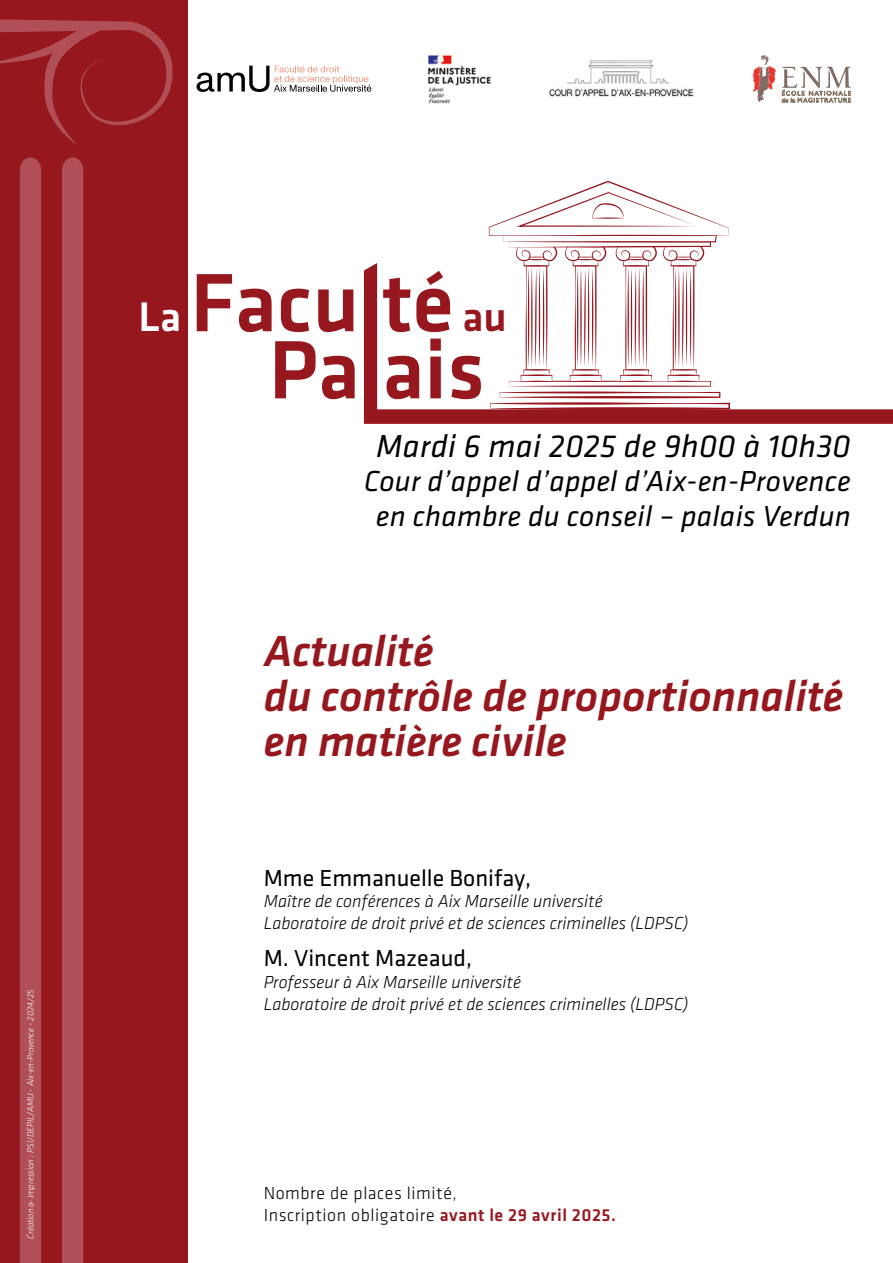
<style>
.page{position:relative;width:893px;height:1263px;background:#fff}
.page>*{position:absolute;margin:0;border:0;box-sizing:border-box;transform-origin:0 0}
.t1{font:500 85.8px "Klavika Basic";color:#97171f}
.t2{font:italic 500 45px/45px "Klavika Basic";color:#97171f}
.t3{font:italic 33px "Klavika Basic";letter-spacing:.01em;color:#000}
.t4{font:italic 30px/34.5px "Klavika Basic";letter-spacing:.01em;color:#000;text-align:center}
.t5{font:24px "Klavika Basic";color:#000}
.t6{font:italic 300 18px/21.6px "Klavika Basic";color:#000}
.t7{font:300 18px/21.6px "Klavika Basic";letter-spacing:.03em;color:#000}
.t8{font:italic 300 9px "Klavika Basic";color:#fff}
.s1{font-size:42.9px;color:#fff}
.s2{font-size:42.9px}
.s3{font-weight:500;color:#97171f}
</style>
<div class="page">
<div style="left:0;top:0;width:187px;height:1263px;background:#97171f"></div>
<svg style="left:489px;top:181px;width:240px;height:82px"></svg>
<svg style="left:364px;top:263px;width:529px;height:161px"></svg>
<svg style="left:0;top:19px;width:173px;height:126px"></svg>
<div style="left:62px;top:157px;width:21px;height:1106px;background:#b05056"></div>
<div style="left:20px;top:157px;width:21px;height:1106px;background:#b05056"></div>
<svg style="left:197px;top:66px;width:174px;height:26px"></svg>
<svg style="left:782px;top:67px;width:69px;height:35px"></svg>
<svg style="left:752px;top:55px;width:24px;height:47px"></svg>
<img style="left:428px;top:55px;width:63px;height:49px">
<img style="left:549px;top:60px;width:145px;height:37px">
<p class="t8" style="left:25px;top:1239px;width:250px;rotate:-90deg">Création &amp; Impression : PSI/DEPIL/AMU - Aix-en-Provence - 2024/25</p>
<h1 class="t1" style="left:139px;top:245px;width:370px"><span class="s1">La</span> Faculté <span class="s2">au</span></h1>
<h1 class="t1" style="left:269px;top:312px;width:218px">Palais</h1>
<h3 class="t3" style="left:376px;top:425px;width:476px">Mardi 6 mai 2025 de 9h00 à 10h30</h3>
<h3 class="t4" style="left:364px;top:463px;width:488px">Cour d’appel d’appel d’Aix-en-Provence en chambre du conseil – palais Verdun</h3>
<h2 class="t2" style="left:264px;top:627px;width:581px">Actualité<br>du contrôle de proportionnalité en matière civile</h2>
<h3 class="t5" style="left:264px;top:862px;width:269px">Mme Emmanuelle Bonifay,</h3>
<p class="t6" style="left:264px;top:890px;width:426px">Maître de conférences à Aix Marseille université<br>Laboratoire de droit privé et de sciences criminelles (LDPSC)</p>
<h3 class="t5" style="left:264px;top:943px;width:210px">M. Vincent Mazeaud,</h3>
<p class="t6" style="left:264px;top:971px;width:426px">Professeur à Aix Marseille université<br>Laboratoire de droit privé et de sciences criminelles (LDPSC)</p>
<p class="t7" style="left:264px;top:1182px;width:354px">Nombre de places limité,<br>Inscription obligatoire <span class="s3">avant le 29 avril 2025.</span></p>
</div>
